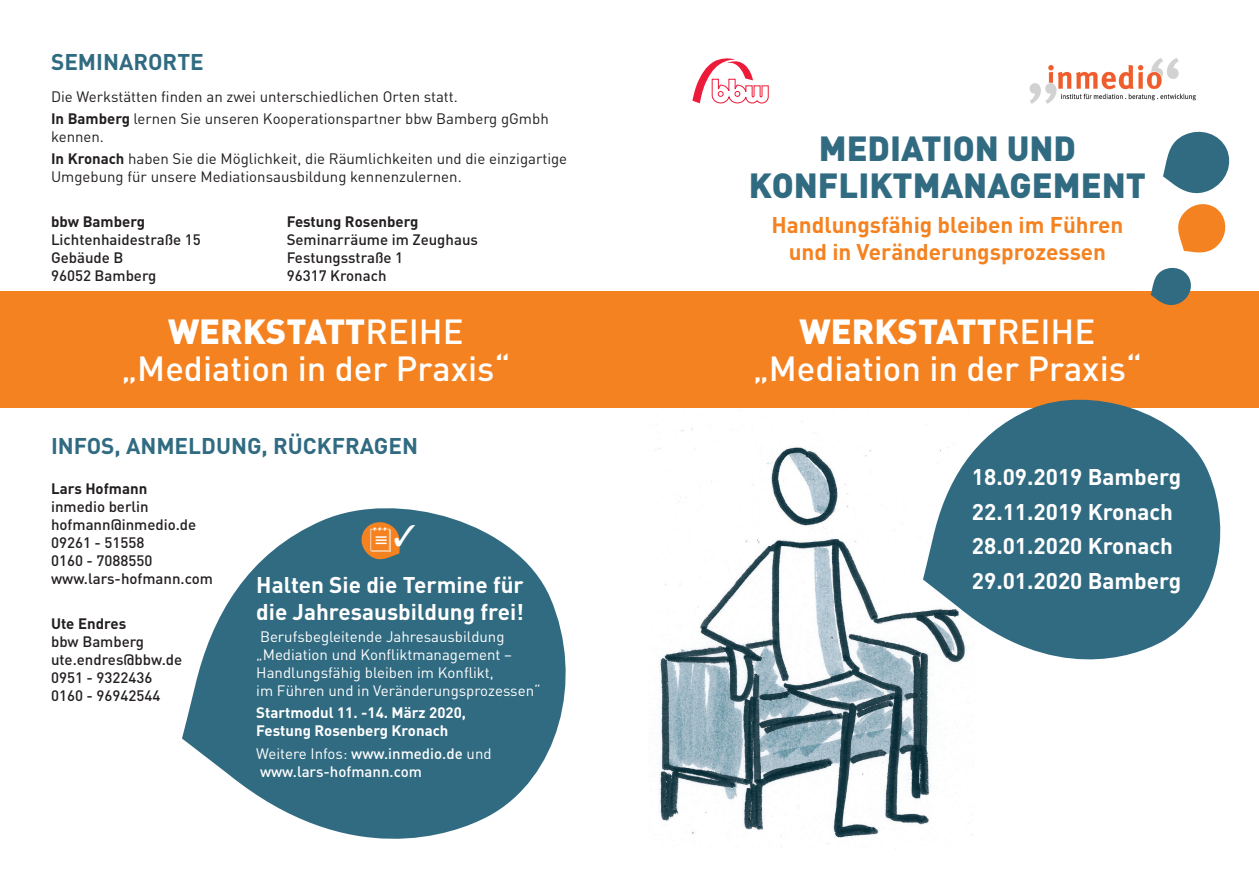
<style>
.page{position:relative;width:1259px;height:893px;background:#fff}
.page>*{position:absolute;margin:0;border:0;box-sizing:border-box;transform-origin:0 0}
.t1{font:500 34.5px/37.5px "DIN";color:#fff;text-align:center}
.t2{font:900 34.5px/37.5px "DIN";color:#316b81;text-align:center}
.t3{font:700 22.5px/34.5px "DIN";color:#fff}
.t4{font:700 22.5px/27px "DIN";color:#f58220;text-align:center}
.t5{font:700 22.5px "DIN";color:#316b81}
.t6{font:15px/22.2px "DIN";color:#231f20}
.t7{font:500 15px/18px "DIN";color:#231f20}
.t8{font:15px/18px "DIN";color:#fff}
.t9{font:500 15px/18px "DIN";color:#fff}
.t10{font:700 15px/18px "DIN";color:#fff}
.t11{font:700 15px "DIN";color:#231f20}
.s1{font-weight:700}
.s2{font-weight:900}
.s3{font-weight:400}
</style>
<div class="page">
<img style="left:653px;top:421px;width:320px;height:427px">
<img style="left:1029px;top:58px;width:167px;height:46px">
<svg style="left:692px;top:58px;width:77px;height:46px"></svg>
<div style="left:631px;top:291px;width:628px;height:117px;background:#f58220"></div>
<div style="left:0;top:291px;width:631px;height:117px;background:#f58220"></div>
<svg style="left:1150px;top:267px;width:41px;height:39px"></svg>
<svg style="left:923px;top:399px;width:298px;height:286px;fill:#316b81"></svg>
<svg style="left:182px;top:508px;width:384px;height:331px;fill:#316b81"></svg>
<svg style="left:1163px;top:131px;width:67px;height:122px"></svg>
<svg style="left:359px;top:520px;width:56px;height:41px;background:#917955"></svg>
<h2 class="t5" style="left:51px;top:47px;width:154px">Seminarorte</h2>
<p class="t6" style="left:51px;top:85px;width:499px">Die Werkstätten finden an zwei unterschiedlichen Orten statt.<br><span class="s1">In Bamberg</span> lernen Sie unseren Kooperationspartner bbw Bamberg gGmbh</p>
<p class="t6" style="left:51px;top:125px;width:518px">kennen.<br><span class="s1">In Kronach</span> haben Sie die Möglichkeit, die Räumlichkeiten und die einzigartige</p>
<p class="t6" style="left:51px;top:165px;width:412px">Umgebung für unsere Mediationsausbildung kennenzulernen.</p>
<p class="t11" style="left:51px;top:211px;width:95px">bbw Bamberg</p>
<p class="t7" style="left:51px;top:230px;width:151px">Lichtenhaidestraße 15<br>Gebäude B<br>96052 Bamberg</p>
<p class="t11" style="left:287px;top:212px;width:133px">Festung Rosenberg</p>
<p class="t7" style="left:287px;top:230px;width:193px">Seminarräume im Zeughaus<br>Festungsstraße 1<br>96317 Kronach</p>
<h1 class="t1" style="left:121px;top:311px;width:390px"><span class="s2">WERKSTATT</span>reihe „Mediation in der Praxis“</h1>
<h1 class="t2" style="left:749px;top:128px;width:399px">MEDIATION UND<br>KONFLIKTMANAGEMENT</h1>
<h2 class="t4" style="left:771px;top:210px;width:353px">Handlungsfähig bleiben im Führen und in Veränderungsprozessen</h2>
<h1 class="t1" style="left:753px;top:311px;width:390px"><span class="s2">WERKSTATT</span>reihe „Mediation in der Praxis“</h1>
<h2 class="t5" style="left:51px;top:431px;width:369px">I nfos, Anmeldung, Rückfragen</h2>
<p class="t11" style="left:51px;top:479px;width:98px">Lars Hofmann</p>
<p class="t7" style="left:51px;top:497px;width:163px">inmedio berlin hofmann@inmedio.de<br>09261 - 51558<br>0160 - 7088550 www.lars-hofmann.com</p>
<p class="t11" style="left:51px;top:613px;width:77px">Ute Endres</p>
<p class="t7" style="left:51px;top:632px;width:133px">bbw Bamberg ute.endres@bbw.de<br>0951 - 9322436<br>0160 - 96942544</p>
<h2 class="t3" style="left:972px;top:459px;width:211px">18.09.2019 Bamberg<br>22.11.2019 Kronach<br>28.01.2020 Kronach</h2>
<h2 class="t3" style="left:256px;top:566px;width:269px">Halten Sie die Termine für</h2>
<h2 class="t3" style="left:972px;top:563px;width:211px">29.01.2020 Bamberg</h2>
<h2 class="t3" style="left:256px;top:593px;width:269px">die Jahresausbildung frei!</h2>
<p class="t8" style="left:256px;top:627px;width:286px">Berufsbegleitende Jahresausbildung „Mediation und Konfliktmanagement – Handlungsfähig bleiben im Konflikt,<br>im Führen und in Veränderungsprozessen“</p>
<p class="t10" style="left:256px;top:703px;width:211px">Startmodul 11. -14. März 2020,<br>Festung Rosenberg Kronach</p>
<p class="t9" style="left:256px;top:744px;width:237px"><span class="s3">Weitere Infos:</span> www.inmedio.de <span class="s3">und </span>www.lars-hofmann.com</p>
</div>
